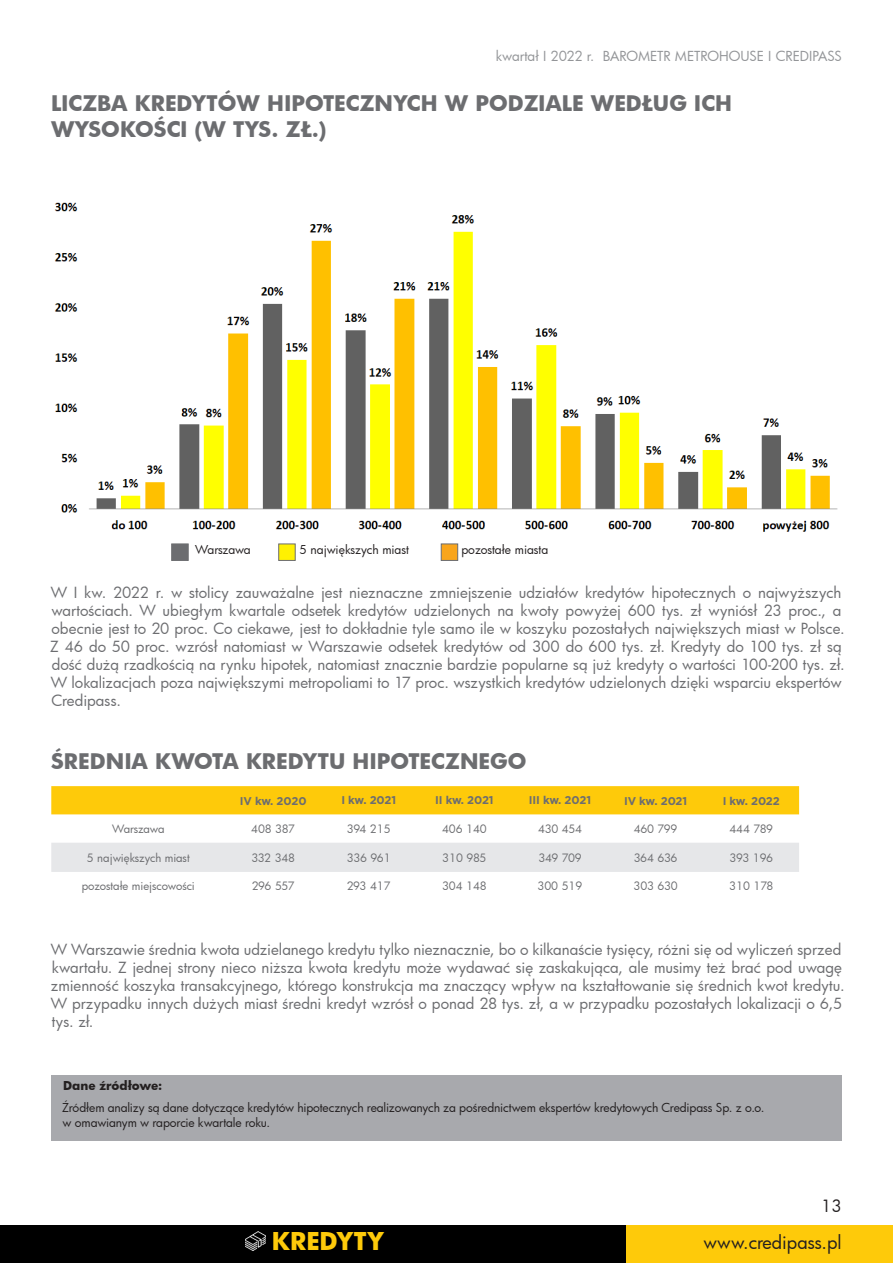
<style>
.page{position:relative;width:893px;height:1263px;background:#fff}
.page>*{position:absolute;margin:0;border:0;box-sizing:border-box;transform-origin:0 0}
.t1{font:700 24px "Futura";color:#feca0a}
.t2{font:700 21px/25.2px "Futura";color:#6c6d70}
.t3{font:18px "Futura";color:#231f20}
.t4{font:16.5px "Futura";color:#231f20}
.t5{font:15px/18px "Futura";letter-spacing:-.005em;color:#6c6d70}
.t6{font:13.5px "Futura";color:#939598}
.t7{font:12px/14.4px "Futura";letter-spacing:-.01em;color:#231f20}
.t8{font:700 12px "Futura";color:#231f20}
.t9{font:11.25px "Futura";letter-spacing:-.015em;color:#6c6d70}
.t10{font:700 11.25px "Gotham";letter-spacing:-.01em;color:#6c6d70}
</style>
<div class="page">
<div style="left:0;top:1225px;width:645px;height:38px;background:#000"></div>
<div style="left:626px;top:1225px;width:267px;height:38px;background:#feca0a"></div>
<img style="left:54px;top:202px;width:784px;height:330px">
<div style="left:51px;top:1075px;width:791px;height:65px;background:#a8a9ad"></div>
<div style="left:172px;top:544px;width:16px;height:17px;background:#6c6d70"></div>
<div style="left:279px;top:544px;width:16px;height:17px;background:#fff101;border:1px solid #6c6d70"></div>
<div style="left:441px;top:544px;width:17px;height:17px;background:#f9a51b;border:1px solid #6c6d70"></div>
<div style="left:51px;top:786px;width:748px;height:28px;background:#feca0a"></div>
<div style="left:51px;top:843px;width:748px;height:29px;background:#e6e7e9"></div>
<img style="left:245px;top:1231px;width:21px;height:20px">
<p class="t6" style="left:496px;top:47px;width:348px">kwartał I 2022 r. BAROMETR METROHOUSE I CREDIPASS</p>
<h2 class="t2" style="left:51px;top:90px;width:682px">LICZBA KREDYTÓW HIPOTECZNYCH W PODZIALE WEDŁUG ICH<br>WYSOKOŚCI (W TYS. ZŁ.)</h2>
<p class="t7" style="left:195px;top:542px;width:57px">Warszawa</p>
<p class="t7" style="left:299px;top:542px;width:111px">5 największych miast</p>
<p class="t7" style="left:461px;top:542px;width:88px">pozostałe miasta</p>
<p class="t5" style="left:50px;top:583px;width:796px">W I kw. 2022 r. w stolicy zauważalne jest nieznaczne zmniejszenie udziałów kredytów hipotecznych o najwyższych wartościach. W ubiegłym kwartale odsetek kredytów udzielonych na kwoty powyżej 600 tys. zł wyniósł 23 proc., a obecnie jest to 20 proc. Co ciekawe, jest to dokładnie tyle samo ile w koszyku pozostałych największych miast w Polsce.<br>Z 46 do 50 proc. wzrósł natomiast w Warszawie odsetek kredytów od 300 do 600 tys. zł. Kredyty do 100 tys. zł są dość dużą rzadkością na rynku hipotek, natomiast znacznie bardzie popularne są już kredyty o wartości 100-200 tys. zł.<br>W lokalizacjach poza największymi metropoliami to 17 proc. wszystkich kredytów udzielonych dzięki wsparciu ekspertów Credipass.</p>
<h2 class="t2" style="left:51px;top:748px;width:477px">ŚREDNIA KWOTA KREDYTU HIPOTECZNEGO</h2>
<p class="t10" style="left:240px;top:793px;width:68px">IV kw. 2020</p>
<p class="t10" style="left:341px;top:793px;width:56px">I kw. 2021</p>
<p class="t10" style="left:435px;top:793px;width:60px">II kw. 2021</p>
<p class="t10" style="left:529px;top:793px;width:64px">III kw. 2021</p>
<p class="t10" style="left:624px;top:793px;width:65px">IV kw. 2021</p>
<p class="t10" style="left:723px;top:793px;width:59px">I kw. 2022</p>
<p class="t9" style="left:112px;top:821px;width:54px">Warszawa</p>
<p class="t9" style="left:251px;top:821px;width:45px">408 387</p>
<p class="t9" style="left:347px;top:821px;width:45px">394 215</p>
<p class="t9" style="left:442px;top:821px;width:46px">406 140</p>
<p class="t9" style="left:538px;top:821px;width:45px">430 454</p>
<p class="t9" style="left:634px;top:821px;width:45px">460 799</p>
<p class="t9" style="left:729px;top:821px;width:45px">444 789</p>
<p class="t9" style="left:87px;top:850px;width:104px">5 największych miast</p>
<p class="t9" style="left:251px;top:850px;width:45px">332 348</p>
<p class="t9" style="left:347px;top:850px;width:45px">336 961</p>
<p class="t9" style="left:442px;top:850px;width:46px">310 985</p>
<p class="t9" style="left:538px;top:850px;width:45px">349 709</p>
<p class="t9" style="left:634px;top:850px;width:45px">364 636</p>
<p class="t9" style="left:730px;top:850px;width:45px">393 196</p>
<p class="t9" style="left:82px;top:878px;width:114px">pozostałe miejscowości</p>
<p class="t9" style="left:252px;top:878px;width:44px">296 557</p>
<p class="t9" style="left:347px;top:878px;width:46px">293 417</p>
<p class="t9" style="left:442px;top:878px;width:46px">304 148</p>
<p class="t9" style="left:538px;top:878px;width:46px">300 519</p>
<p class="t9" style="left:634px;top:878px;width:46px">303 630</p>
<p class="t9" style="left:729px;top:878px;width:46px">310 178</p>
<p class="t5" style="left:51px;top:940px;width:795px">W Warszawie średnia kwota udzielanego kredytu tylko nieznacznie, bo o kilkanaście tysięcy, różni się od wyliczeń sprzed kwartału. Z jednej strony nieco niższa kwota kredytu może wydawać się zaskakująca, ale musimy też brać pod uwagę zmienność koszyka transakcyjnego, którego konstrukcja ma znaczący wpływ na kształtowanie się średnich kwot kredytu.<br>W przypadku innych dużych miast średni kredyt wzrósł o ponad 28 tys. zł, a w przypadku pozostałych lokalizacji o 6,5 tys. zł.</p>
<p class="t8" style="left:63px;top:1076px;width:101px">Dane źródłowe:</p>
<p class="t7" style="left:62px;top:1100px;width:704px">Źródłem analizy są dane dotyczące kredytów hipotecznych realizowanych za pośrednictwem ekspertów kredytowych Credipass Sp. z o.o. w omawianym w raporcie kwartale roku.</p>
<p class="t4" style="left:821px;top:1194px;width:22px">13</p>
<h1 class="t1" style="left:272px;top:1224px;width:114px">KREDYTY</h1>
<p class="t3" style="left:703px;top:1230px;width:140px">www.credipass.pl</p>
</div>
